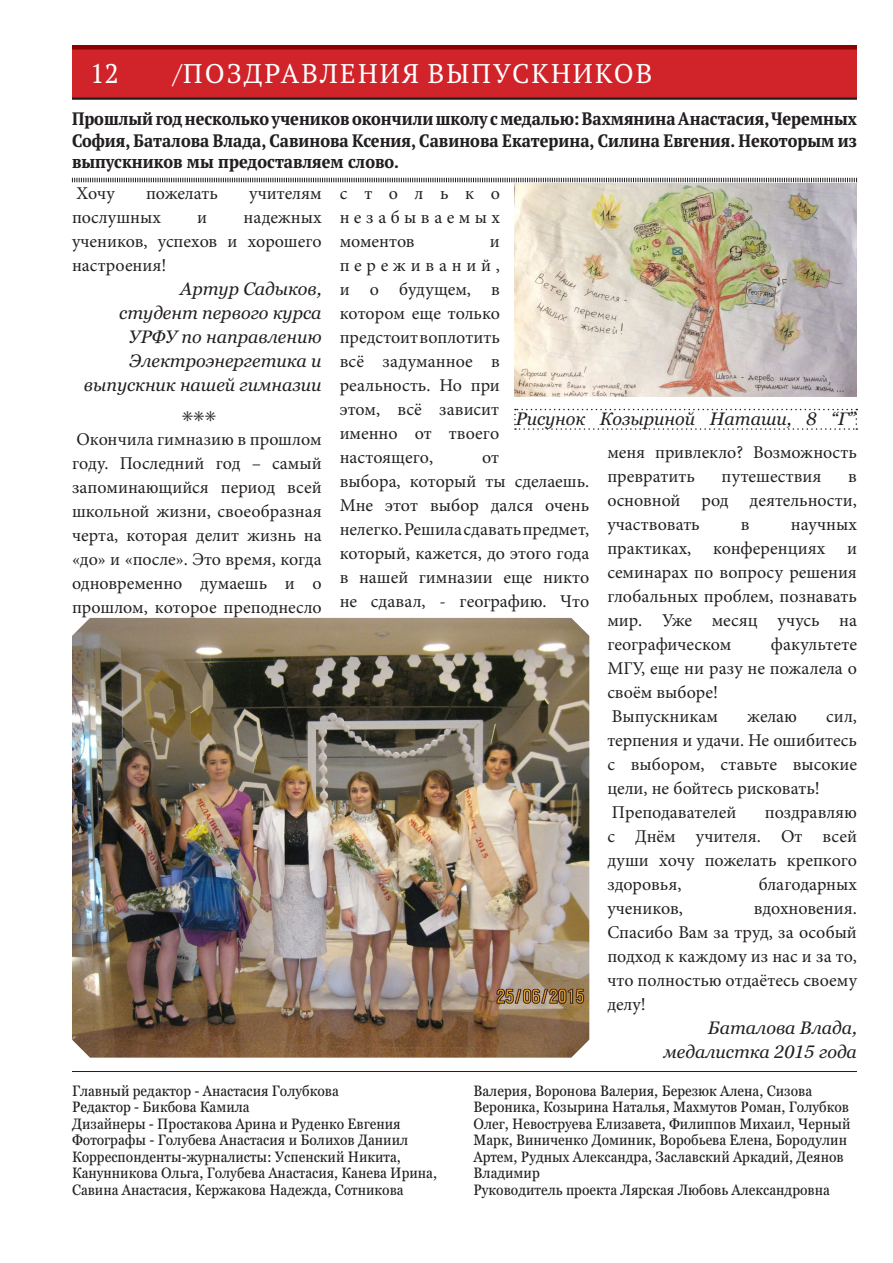
<style>
.page{position:relative;width:893px;height:1263px;background:#fff}
.page>*{position:absolute;margin:0;border:0;box-sizing:border-box;transform-origin:0 0}
.t1{font:27px "PT Serif Pro";letter-spacing:.08em;color:#fff}
.t2{font:18px/24px "Minion Pro";color:#231f20;text-align:justify}
.t3{font:700 condensed 18px/21.6px "PT Serif Pro";color:#231f20;text-align:justify}
.t4{font:italic 18px/24px "Georgia Pro";color:#231f20;text-align:right}
.t5{font:condensed 15px/16.5px "Georgia Pro";color:#231f20}
</style>
<div class="page">
<div style="left:72px;top:45px;width:785px;height:54px;background:#d1232a"></div>
<div style="left:72px;top:45px;width:785px;height:5px;background:#8b0202"></div>
<hr style="left:72px;top:98px;width:785px;height:1px;background:#231f20">
<hr style="left:72px;top:1071px;width:785px;height:1px;background:#231f20">
<svg style="left:72px;top:177px;width:785px;height:6px"></svg>
<img style="left:72px;top:618px;width:517px;height:440px">
<img style="left:515px;top:183px;width:341px;height:213px">
<svg style="left:514px;top:409px;width:343px;height:21px"></svg>
<p class="t1" style="left:90px;top:55px;width:30px">12</p>
<p class="t1" style="left:173px;top:55px;width:481px">/ПОЗДРАВЛЕНИЯ ВЫПУСКНИКОВ</p>
<p class="t3" style="left:72px;top:107px;width:786px">Прошлый год несколько учеников окончили школу с медалью: Вахмянина Анастасия, Черемных София, Баталова Влада, Савинова Ксения, Савинова Екатерина, Силина Евгения. Некоторым из выпускников мы предоставляем слово.</p>
<p class="t2" style="left:76px;top:181px;width:40px">Хочу</p>
<p class="t2" style="left:146px;top:181px;width:73px">пожелать</p>
<p class="t2" style="left:249px;top:181px;width:74px">учителям</p>
<p class="t2" style="left:72px;top:205px;width:91px">послушных</p>
<p class="t2" style="left:197px;top:205px;width:11px">и</p>
<p class="t2" style="left:72px;top:205px;width:251px;text-indent:172px">надежных учеников, успехов и хорошего настроения!</p>
<p class="t4" style="left:84px;top:278px;width:239px">Артур Садыков,<br>студент первого курса<br>УРФУ по направлению<br>Электроэнергетика и выпускник нашей гимназии</p>
<p class="t2" style="left:182px;top:403px;width:36px">✳✳✳</p>
<p class="t2" style="left:72px;top:427px;width:251px">Окончила гимназию в прошлом году. Последний год – самый запоминающийся период всей школьной жизни, своеобразная черта, которая делит жизнь на «до» и «после». Это время, когда одновременно думаешь и о прошлом, которое преподнесло</p>
<p class="t2" style="left:340px;top:181px;width:162px">столько незабываемых моментов</p>
<p class="t2" style="left:340px;top:229px;width:162px;text-indent:150px">и переживаний, и о будущем, в котором еще только предстоит воплотить всё задуманное в реальность. Но при этом, всё зависит именно от твоего настоящего,</p>
<p class="t4" style="left:516px;top:407px;width:341px">Рисунок Козыриной Наташи, 8 “Г”</p>
<p class="t2" style="left:340px;top:445px;width:251px;text-align:left;text-indent:142px">от<br>выбора, который ты сделаешь.<br>Мне этот выбор дался очень нелегко. Решила сдавать предмет, который, кажется, до этого года в нашей гимназии еще никто не сдавал, - географию. Что</p>
<p class="t2" style="left:607px;top:440px;width:251px">меня привлекло? Возможность превратить</p>
<p class="t2" style="left:721px;top:464px;width:102px">путешествия</p>
<p class="t2" style="left:607px;top:464px;width:251px;text-indent:241px">в основной род деятельности, участвовать</p>
<p class="t2" style="left:607px;top:512px;width:251px;text-indent:184px">научных практиках, конференциях и семинарах по вопросу решения глобальных проблем, познавать мир. Уже месяц учусь на географическом</p>
<p class="t2" style="left:741px;top:512px;width:10px">в</p>
<p class="t2" style="left:607px;top:632px;width:251px;text-indent:164px">факультете МГУ, еще ни разу не пожалела о своём выборе!</p>
<p class="t2" style="left:612px;top:704px;width:108px">Выпускникам</p>
<p class="t2" style="left:747px;top:704px;width:51px">желаю</p>
<p class="t2" style="left:607px;top:704px;width:251px;text-indent:219px">сил, терпения и удачи. Не ошибитесь с выбором, ставьте высокие цели, не бойтесь рисковать!</p>
<p class="t2" style="left:612px;top:800px;width:126px">Преподавателей</p>
<p class="t2" style="left:607px;top:800px;width:251px;text-indent:158px">поздравляю с Днём учителя. От всей души хочу пожелать крепкого здоровья,</p>
<p class="t2" style="left:759px;top:872px;width:100px">благодарных</p>
<p class="t2" style="left:607px;top:896px;width:77px">учеников,</p>
<p class="t2" style="left:607px;top:896px;width:251px;text-indent:146px">вдохновения.<br>Спасибо Вам за труд, за особый подход к каждому из нас и за то, что полностью отдаётесь своему делу!</p>
<p class="t4" style="left:664px;top:1016px;width:195px">Баталова Влада, медалистка 2015 года</p>
<p class="t5" style="left:72px;top:1083px;width:268px">Главный редактор - Анастасия Голубкова</p>
<p class="t5" style="left:72px;top:1099px;width:179px">Редактор - Бикбова Камила</p>
<p class="t5" style="left:72px;top:1116px;width:330px">Дизайнеры - Простакова Арина и Руденко Евгения</p>
<p class="t5" style="left:72px;top:1132px;width:338px">Фотографы - Голубева Анастасия и Болихов Даниил</p>
<p class="t5" style="left:72px;top:1149px;width:367px">Корреспонденты-журналисты: Успенский Никита,<br>Канунникова Ольга, Голубева Анастасия, Канева Ирина,<br>Савина Анастасия, Кержакова Надежда, Сотникова</p>
<p class="t5" style="left:473px;top:1083px;width:378px">Валерия, Воронова Валерия, Березюк Алена, Сизова Вероника, Козырина Наталья, Махмутов Роман, Голубков Олег, Невоструева Елизавета, Филиппов Михаил, Черный Марк, Виниченко Доминик, Воробьева Елена, Бородулин Артем, Рудных Александра, Заславский Аркадий, Деянов Владимир</p>
<p class="t5" style="left:473px;top:1182px;width:358px">Руководитель проекта Лярская Любовь Александровна</p>
</div>
